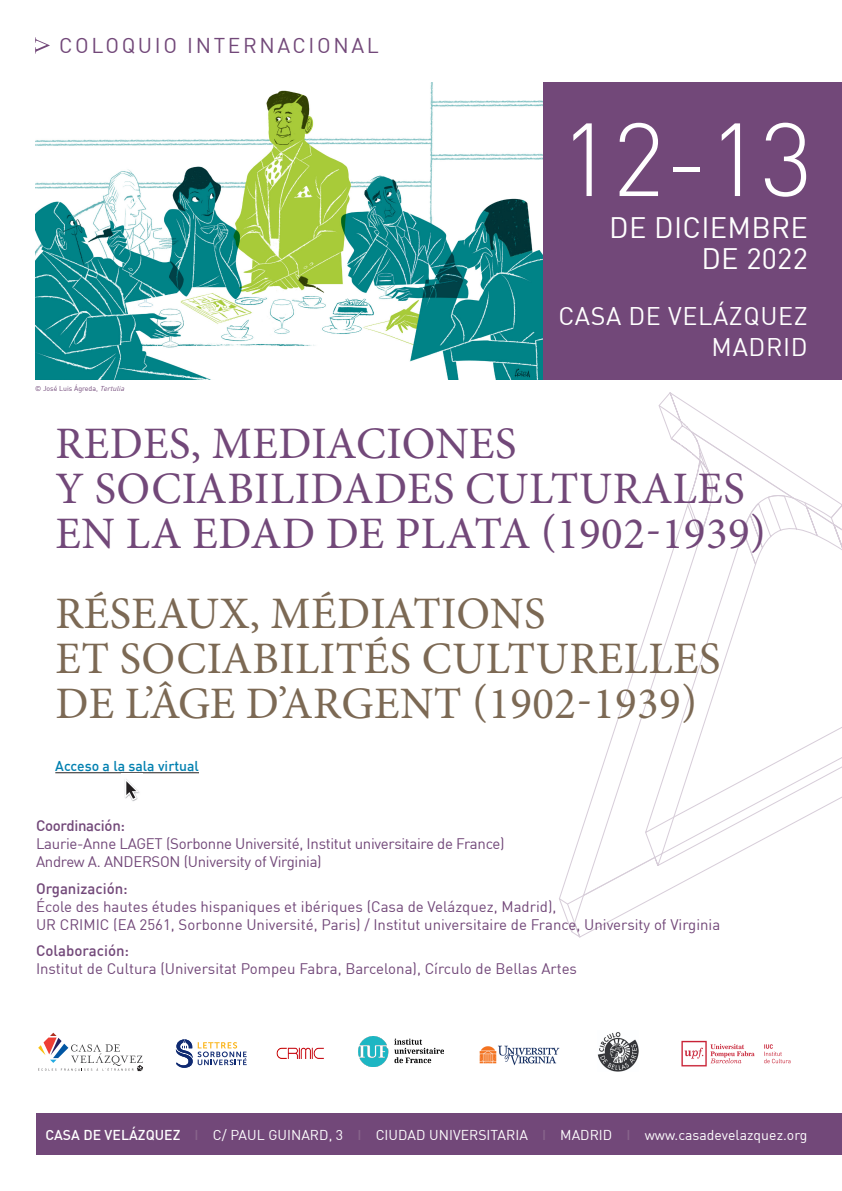
<style>
.page{position:relative;width:842px;height:1191px;background:#fff}
.page>*{position:absolute;margin:0;border:0;box-sizing:border-box;transform-origin:0 0}
.Fecha{font:300 102px "DIN";color:#fff}
.t1{font:45px/45px "Minion Pro";letter-spacing:.01em;color:#7c6954}
.t2{font:45px/45px "Minion Pro";letter-spacing:.01em;color:#724879}
.Fecha-2{font:29px/31px "DIN";letter-spacing:.01em;color:#fff;text-align:right}
.Fecha-3{font:25px "DIN";letter-spacing:.025em;color:#fff}
.Encabezamiento{font:21px "DIN";letter-spacing:.125em;color:#724879}
.t3{font:15px/18px "DIN";color:#724879}
.t4{font:15px "DIN";letter-spacing:-.02em;color:#724879}
.t5{font:500 15px "DIN";color:#724879}
.t6{font:500 15px "DIN";letter-spacing:-.02em;color:#724879}
.Fecha-4{font:14px "DIN";letter-spacing:.005em;color:#fff}
.t7{font:500 14px "DIN";color:#0080b0}
.t8{font:7px "DIN";color:#724879}
.s1{font-style:italic}
.s2{font-weight:500}
.s3{font-weight:500;color:#87648b}
</style>
<div class="page">
<svg style="left:571px;top:727px;width:271px;height:211px"></svg>
<svg style="left:561px;top:904px;width:207px;height:28px"></svg>
<svg style="left:559px;top:595px;width:230px;height:309px"></svg>
<svg style="left:658px;top:392px;width:184px;height:217px"></svg>
<img style="left:35px;top:82px;width:509px;height:298px">
<div style="left:544px;top:82px;width:298px;height:298px;background:#724879"></div>
<svg style="left:35px;top:37px;width:15px;height:17px"></svg>
<div style="left:36px;top:1113px;width:806px;height:42px;background:#724879"></div>
<hr style="left:55px;top:772px;width:144px;height:1px;background:#231f20">
<svg style="left:38px;top:1032px;width:105px;height:39px"></svg>
<img style="left:597px;top:1032px;width:41px;height:39px">
<img style="left:681px;top:1040px;width:110px;height:27px">
<svg style="left:176px;top:1039px;width:71px;height:28px"></svg>
<img style="left:276px;top:1047px;width:48px;height:12px">
<img style="left:359px;top:1036px;width:85px;height:30px">
<img style="left:479px;top:1045px;width:81px;height:21px">
<img style="left:125px;top:779px;width:15px;height:22px">
<p class="Encabezamiento" style="left:59px;top:32px;width:321px">COLOQUIO INTERNACIONAL</p>
<p class="Fecha" style="left:560px;top:97px;width:255px">12-13</p>
<p class="Fecha-2" style="left:609px;top:211px;width:200px">DE DICIEMBRE<br>DE 2022</p>
<p class="Fecha-3" style="left:558px;top:300px;width:251px">CASA DE VELÁZQUEZ</p>
<p class="Fecha-3" style="left:712px;top:331px;width:98px">MADRID</p>
<p class="t8" style="left:35px;top:384px;width:90px">© José Luis Ágreda, <span class="s1">Tertulia</span></p>
<p class="t2" style="left:56px;top:421px;width:712px">REDES, MEDIACIONES<br>Y SOCIABILIDADES CULTURALES<br>EN LA EDAD DE PLATA (1902-1939)</p>
<p class="t1" style="left:56px;top:591px;width:666px">RÉSEAUX, MÉDIATIONS<br>ET SOCIABILITÉS CULTURELLES<br>DE L’ÂGE D’ARGENT (1902-1939)</p>
<p class="t7" style="left:55px;top:757px;width:145px">Acceso a la sala virtual</p>
<p class="t6" style="left:36px;top:816px;width:91px">Coordinación:</p>
<p class="t4" style="left:36px;top:834px;width:470px">Laurie-Anne LAGET (Sorbonne Université, Institut universitaire de France)</p>
<p class="t4" style="left:36px;top:852px;width:287px">Andrew A. ANDERSON (University of Virginia)</p>
<p class="t5" style="left:36px;top:878px;width:93px">Organización:</p>
<p class="t3" style="left:36px;top:897px;width:686px">École des hautes études hispaniques et ibériques (Casa de Velázquez, Madrid),<br>UR CRIMIC (EA 2561, Sorbonne Université, Paris) / Institut universitaire de France, University of Virginia</p>
<p class="t5" style="left:36px;top:941px;width:95px">Colaboración:</p>
<p class="t3" style="left:36px;top:959px;width:543px">Institut de Cultura (Universitat Pompeu Fabra, Barcelona), Círculo de Bellas Artes</p>
<p class="Fecha-4" style="left:45px;top:1126px;width:764px"><span class="s2">CASA DE VELÁZQUEZ</span> <span class="s3">I</span> C/ PAUL GUINARD, 3 <span class="s3">I</span> CIUDAD UNIVERSITARIA <span class="s3">I</span> MADRID <span class="s3">I</span> www.casadevelazquez.org</p>
</div>
